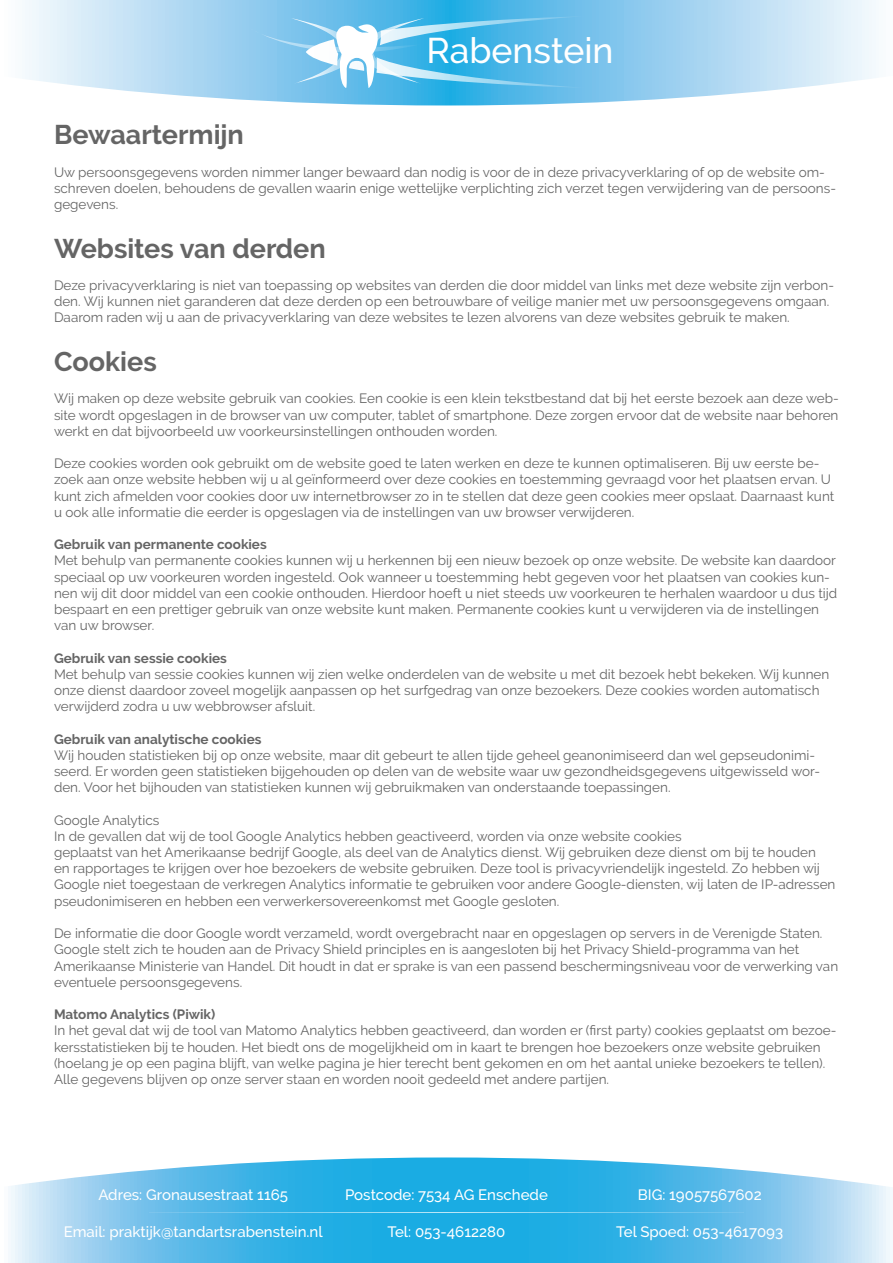
<style>
.page{position:relative;width:893px;height:1263px;background:#fff}
.page>*{position:absolute;margin:0;border:0;box-sizing:border-box;transform-origin:0 0}
.t1{font:500 35.55px "Raleway";color:#fff}
.t2{font:700 27px "Raleway";color:#656565}
.t3{font:500 15px "Raleway";color:#fff}
.t4{font:13.5px/16.2px "Raleway";color:#656565}
.t5{font:700 13.5px "Raleway";color:#656565}
</style>
<div class="page">
<svg style="left:8px;top:1157px;width:885px;height:106px;background:#64c1ea"></svg>
<svg style="left:25px;top:0;width:851px;height:105px;background:#b0daf3"></svg>
<svg style="left:250px;top:16px;width:337px;height:73px;background:#73c5ec"></svg>
<svg style="left:149px;top:1212px;width:595px;height:1px"></svg>
<h1 class="t1" style="left:427px;top:30px;width:188px">Rabenstein</h1>
<h2 class="t2" style="left:54px;top:119px;width:191px">Bewaartermijn</h2>
<p class="t4" style="left:54px;top:164px;width:784px">Uw persoonsgegevens worden nimmer langer bewaard dan nodig is voor de in deze privacyverklaring of op de website om&shy;schreven doelen, behoudens de gevallen waarin enige wettelijke verplichting zich verzet tegen verwijdering van de persoons&shy;gegevens.</p>
<h2 class="t2" style="left:54px;top:233px;width:273px">Websites van derden</h2>
<p class="t4" style="left:54px;top:277px;width:781px">Deze privacyverklaring is niet van toepassing op websites van derden die door middel van links met deze website zijn verbon&shy;den. Wij kunnen niet garanderen dat deze derden op een betrouwbare of veilige manier met uw persoonsgegevens omgaan.<br>Daarom raden wij u aan de privacyverklaring van deze websites te lezen alvorens van deze websites gebruik te maken.</p>
<h2 class="t2" style="left:54px;top:346px;width:104px">Cookies</h2>
<p class="t4" style="left:54px;top:390px;width:786px;text-align:justify">Wij maken op deze website gebruik van cookies. Een cookie is een klein tekstbestand dat bij het eerste bezoek aan deze web&shy;site wordt opgeslagen in de browser van uw computer, tablet of smartphone. Deze zorgen ervoor dat de website naar behoren werkt en dat bijvoorbeeld uw voorkeursinstellingen onthouden worden.</p>
<p class="t4" style="left:54px;top:455px;width:782px">Deze cookies worden ook gebruikt om de website goed te laten werken en deze te kunnen optimaliseren. Bij uw eerste be&shy;zoek aan onze website hebben wij u al geïnformeerd over deze cookies en toestemming gevraagd voor het plaatsen ervan. U kunt zich afmelden voor cookies door uw internetbrowser zo in te stellen dat deze geen cookies meer opslaat. Daarnaast kunt u ook alle informatie die eerder is opgeslagen via de instellingen van uw browser verwijderen.</p>
<p class="t5" style="left:54px;top:537px;width:214px">Gebruik van permanente cookies</p>
<p class="t4" style="left:54px;top:552px;width:785px">Met behulp van permanente cookies kunnen wij u herkennen bij een nieuw bezoek op onze website. De website kan daardoor speciaal op uw voorkeuren worden ingesteld. Ook wanneer u toestemming hebt gegeven voor het plaatsen van cookies kun&shy;nen wij dit door middel van een cookie onthouden. Hierdoor hoeft u niet steeds uw voorkeuren te herhalen waardoor u dus tijd bespaart en een prettiger gebruik van onze website kunt maken. Permanente cookies kunt u verwijderen via de instellingen van uw browser.</p>
<p class="t5" style="left:54px;top:650px;width:174px">Gebruik van sessie cookies</p>
<p class="t4" style="left:54px;top:666px;width:777px">Met behulp van sessie cookies kunnen wij zien welke onderdelen van de website u met dit bezoek hebt bekeken. Wij kunnen onze dienst daardoor zoveel mogelijk aanpassen op het surfgedrag van onze bezoekers. Deze cookies worden automatisch verwijderd zodra u uw webbrowser afsluit.</p>
<p class="t5" style="left:54px;top:731px;width:209px">Gebruik van analytische cookies</p>
<p class="t4" style="left:54px;top:747px;width:767px">Wij houden statistieken bij op onze website, maar dit gebeurt te allen tijde geheel geanonimiseerd dan wel gepseudonimi&shy;seerd. Er worden geen statistieken bijgehouden op delen van de website waar uw gezondheidsgegevens uitgewisseld wor&shy;den. Voor het bijhouden van statistieken kunnen wij gebruikmaken van onderstaande toepassingen.</p>
<p class="t4" style="left:54px;top:812px;width:783px">Google Analytics<br>In de gevallen dat wij de tool Google Analytics hebben geactiveerd, worden via onze website cookies<br>geplaatst van het Amerikaanse bedrijf Google, als deel van de Analytics dienst. Wij gebruiken deze dienst om bij te houden<br>en rapportages te krijgen over hoe bezoekers de website gebruiken. Deze tool is privacyvriendelijk ingesteld. Zo hebben wij Google niet toegestaan de verkregen Analytics informatie te gebruiken voor andere Google-diensten, wij laten de IP-adressen pseudonimiseren en hebben een verwerkersovereenkomst met Google gesloten.</p>
<p class="t4" style="left:54px;top:925px;width:786px">De informatie die door Google wordt verzameld, wordt overgebracht naar en opgeslagen op servers in de Verenigde Staten.<br>Google stelt zich te houden aan de Privacy Shield principles en is aangesloten bij het Privacy Shield-programma van het Amerikaanse Ministerie van Handel. Dit houdt in dat er sprake is van een passend beschermingsniveau voor de verwerking van eventuele persoonsgegevens.</p>
<p class="t5" style="left:54px;top:1007px;width:163px">Matomo Analytics (Piwik)</p>
<p class="t4" style="left:54px;top:1022px;width:784px">In het geval dat wij de tool van Matomo Analytics hebben geactiveerd, dan worden er (first party) cookies geplaatst om bezoe&shy;kersstatistieken bij te houden. Het biedt ons de mogelijkheid om in kaart te brengen hoe bezoekers onze website gebruiken (hoelang je op een pagina blijft, van welke pagina je hier terecht bent gekomen en om het aantal unieke bezoekers te tellen).<br>Alle gegevens blijven op onze server staan en worden nooit gedeeld met andere partijen.</p>
<p class="t3" style="left:98px;top:1186px;width:191px">Adres: Gronausestraat 1165</p>
<p class="t3" style="left:64px;top:1223px;width:260px">Email: praktijk@tandartsrabenstein.nl</p>
<p class="t3" style="left:345px;top:1186px;width:204px">Postcode: 7534 AG Enschede</p>
<p class="t3" style="left:388px;top:1223px;width:119px">Tel: 053-4612280</p>
<p class="t3" style="left:638px;top:1186px;width:125px">BIG: 19057567602</p>
<p class="t3" style="left:616px;top:1223px;width:168px">Tel Spoed: 053-4617093</p>
</div>
